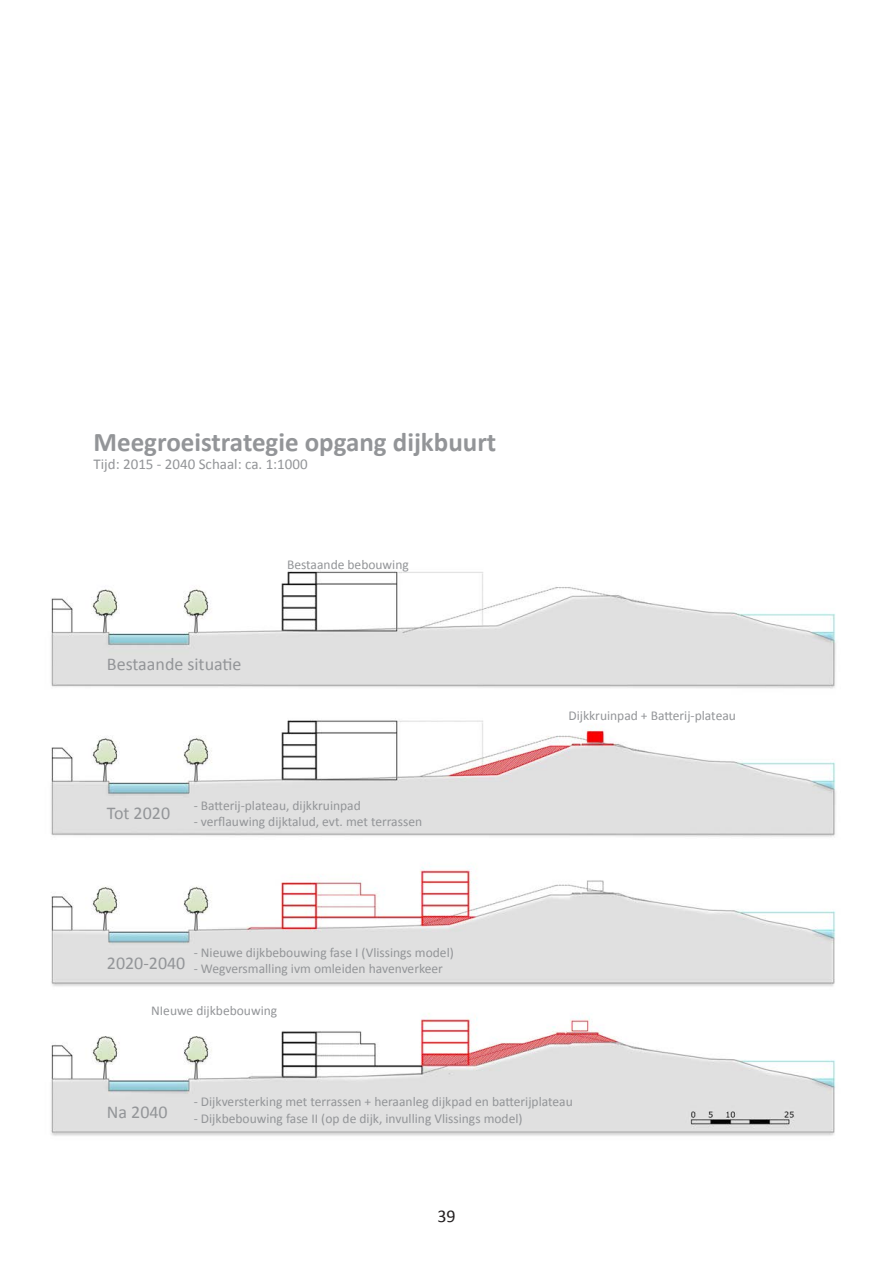
<style>
.page{position:relative;width:893px;height:1263px;background:#fff}
.page>*{position:absolute;margin:0;border:0;box-sizing:border-box;transform-origin:0 0}
.t1{font:700 27px "Calibri";color:#939598}
.t2{font:18px "Calibri";color:#939598}
.t3{font:18px "Calibri";color:#231f20}
.t4{font:15px "Calibri";color:#939598}
.t5{font:13.5px "Calibri";color:#939598}
</style>
<div class="page">
<img style="left:51px;top:570px;width:785px;height:566px">
<h1 class="t1" style="left:94px;top:425px;width:404px">Meegroeistrategie opgang dijkbuurt</h1>
<p class="t4" style="left:94px;top:454px;width:216px">Tijd: 2015 - 2040 Schaal: ca. 1:1000</p>
<h2 class="t2" style="left:107px;top:652px;width:136px">Bestaande situatie</h2>
<p class="t5" style="left:287px;top:556px;width:123px">Bestaande bebouwing</p>
<h2 class="t2" style="left:107px;top:802px;width:65px">Tot 2020</h2>
<p class="t5" style="left:194px;top:797px;width:169px">- Batterij-plateau, dijkkruinpad</p>
<p class="t5" style="left:194px;top:813px;width:230px">- verflauwing dijktalud, evt. met terrassen</p>
<h2 class="t2" style="left:107px;top:951px;width:80px">2020-2040</h2>
<p class="t5" style="left:194px;top:944px;width:262px">- Nieuwe dijkbebouwing fase I (Vlissings model)</p>
<p class="t5" style="left:194px;top:960px;width:251px">- Wegversmalling ivm omleiden havenverkeer</p>
<p class="t5" style="left:151px;top:1002px;width:128px">NIeuwe dijkbebouwing</p>
<p class="t5" style="left:568px;top:707px;width:169px">Dijkkruinpad + Batterij-plateau</p>
<h2 class="t2" style="left:107px;top:1101px;width:62px">Na 2040</h2>
<p class="t5" style="left:194px;top:1093px;width:381px">- Dijkversterking met terrassen + heraanleg dijkpad en batterijplateau</p>
<p class="t5" style="left:194px;top:1110px;width:330px">- Dijkbebouwing fase II (op de dijk, invulling Vlissings model)</p>
<h2 class="t3" style="left:437px;top:1205px;width:20px">39</h2>
</div>
